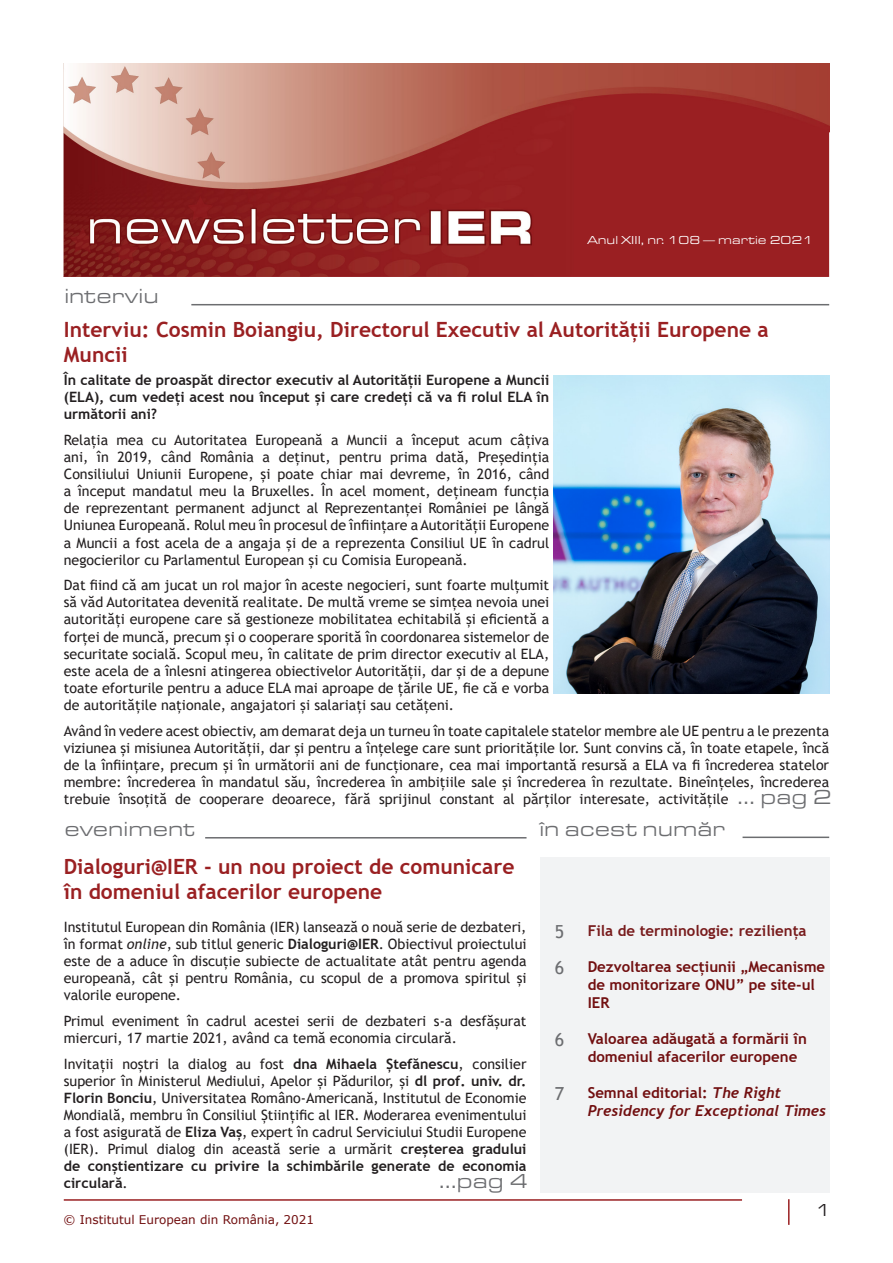
<style>
.page{position:relative;width:893px;height:1263px;background:#fff}
.page>*{position:absolute;margin:0;border:0;box-sizing:border-box;transform-origin:0 0}
.Titlu_nl{font:700 21px/25.2px "Trebuchet MS";color:#9a2022}
.t1{font:21px "Eurostile Ext";color:#6c6d70}
.t2{font:18px "Trebuchet MS";color:#6c6d70}
.t3{font:18px "Eurostile Ext";color:#231f20}
.Cuprins_nl{font:700 15px/18px "Trebuchet MS";color:#710f10}
.Titlu_nl-2{font:700 15px/18px "Trebuchet MS";color:#710f10}
.Titlu_nl-3{font:italic 700 15px/18px "Trebuchet";color:#710f10}
.Cuprins_nl-2{font:700 15px "Trebuchet MS";color:#781b1c}
.Text_nl{font:14.25px/17.1px "Trebuchet MS";color:#231f20;text-align:justify}
.Text_nl-2{font:700 14.25px/17.1px "Trebuchet MS";color:#231f20;text-align:justify}
.t4{font:12px "Verdana";color:#710f10}
.t5{font:12px "Eurostile Ext";color:#fff}
.s1{font-style:italic}
.s2{font-weight:700}
.s3{font-family:"Trebuchet MS";font-style:normal}
</style>
<div class="page">
<hr style="left:64px;top:1199px;width:678px;height:2px;background:#9a2022">
<svg style="left:788px;top:1199px;width:1px;height:26px"></svg>
<div style="left:540px;top:858px;width:289px;height:335px;background:#f2f3f4"></div>
<hr style="left:742px;top:836px;width:87px;height:2px;background:#6c6d70">
<img style="left:64px;top:64px;width:765px;height:213px">
<div style="left:824px;top:130px;width:5px;height:145px;background:#9a1f22"></div>
<hr style="left:191px;top:304px;width:638px;height:1px;background:#6c6d70">
<hr style="left:205px;top:837px;width:321px;height:1px;background:#6c6d70">
<img style="left:554px;top:375px;width:276px;height:319px">
<p class="t1" style="left:64px;top:281px;width:96px">interviu</p>
<p class="t5" style="left:588px;top:231px;width:227px">Anul XIII, nr. 108 — martie 2021</p>
<p class="Titlu_nl" style="left:64px;top:317px;width:706px">Interviu: Cosmin Boiangiu, Directorul Executiv al Autorității Europene a<br>Muncii</p>
<p class="Text_nl-2" style="left:64px;top:371px;width:487px">În calitate de proaspăt director executiv al Autorității Europene a Muncii (ELA), cum vedeți acest nou început și care credeți că va fi rolul ELA în următorii ani?</p>
<p class="Text_nl" style="left:64px;top:431px;width:487px">Relația mea cu Autoritatea Europeană a Muncii a început acum câțiva ani, în 2019, când România a deținut, pentru prima dată, Președinția Consiliului Uniunii Europene, și poate chiar mai devreme, în 2016, când a început mandatul meu la Bruxelles. În acel moment, dețineam funcția de reprezentant permanent adjunct al Reprezentanței României pe lângă Uniunea Europeană. Rolul meu în procesul de înființare a Autorității Europene a Muncii a fost acela de a angaja și de a reprezenta Consiliul UE în cadrul negocierilor cu Parlamentul European și cu Comisia Europeană.</p>
<p class="Text_nl" style="left:64px;top:577px;width:487px">Dat fiind că am jucat un rol major în aceste negocieri, sunt foarte mulțumit să văd Autoritatea devenită realitate. De multă vreme se simțea nevoia unei autorități europene care să gestioneze mobilitatea echitabilă și eficientă a forței de muncă, precum și o cooperare sporită în coordonarea sistemelor de securitate socială. Scopul meu, în calitate de prim director executiv al ELA, este acela de a înlesni atingerea obiectivelor Autorității, dar și de a depune toate eforturile pentru a aduce ELA mai aproape de țările UE, fie că e vorba de autoritățile naționale, angajatori și salariați sau cetățeni.</p>
<p class="Text_nl" style="left:64px;top:722px;width:767px">Având în vedere acest obiectiv, am demarat deja un turneu în toate capitalele statelor membre ale UE pentru a le prezenta viziunea și misiunea Autorității, dar și pentru a înțelege care sunt prioritățile lor. Sunt convins că, în toate etapele, încă de la înființare, precum și în următorii ani de funcționare, cea mai importantă resursă a ELA va fi încrederea statelor membre: încrederea în mandatul său, încrederea în ambițiile sale și încrederea în rezultate. Bineînțeles, încrederea trebuie însoțită de cooperare deoarece, fără sprijinul constant al părților interesate, activitățile</p>
<p class="t1" style="left:737px;top:782px;width:96px">... pag 2</p>
<p class="t1" style="left:64px;top:814px;width:132px">eveniment</p>
<p class="Titlu_nl" style="left:64px;top:854px;width:452px">Dialoguri@IER - un nou proiect de comunicare în domeniul afacerilor europene</p>
<p class="Text_nl" style="left:64px;top:918px;width:464px">Institutul European din România (IER) lansează o nouă serie de dezbateri, în format <span class="s1">online</span>, sub titlul generic <span class="s2">Dialoguri@IER</span>. Obiectivul proiectului este de a aduce în discuție subiecte de actualitate atât pentru agenda europeană, cât și pentru România, cu scopul de a promova spiritul și valorile europene.</p>
<p class="Text_nl" style="left:64px;top:1012px;width:464px">Primul eveniment în cadrul acestei serii de dezbateri s-a desfășurat miercuri, 17 martie 2021, având ca temă economia circulară.</p>
<p class="Text_nl" style="left:64px;top:1055px;width:464px">Invitații noștri la dialog au fost <span class="s2">dna Mihaela Ștefănescu</span>, consilier superior în Ministerul Mediului, Apelor și Pădurilor, și <span class="s2">dl prof. univ. dr.<br>Florin Bonciu</span>, Universitatea Româno-Americană, Institutul de Economie Mondială, membru în Consiliul Științific al IER. Moderarea evenimentului a fost asigurată de <span class="s2">Eliza Vaș</span>, expert în cadrul Serviciului Studii Europene (IER). Primul dialog din această serie a urmărit <span class="s2">creșterea gradului de conștientizare cu privire la schimbările generate de economia circulară</span>.</p>
<p class="t1" style="left:439px;top:1167px;width:91px">...pag 4</p>
<p class="t4" style="left:64px;top:1211px;width:252px">© Institutul European din România, 2021</p>
<p class="t1" style="left:539px;top:814px;width:187px">în acest număr</p>
<p class="t2" style="left:555px;top:921px;width:11px">5</p>
<p class="t2" style="left:555px;top:957px;width:11px">6</p>
<p class="t2" style="left:555px;top:1029px;width:11px">6</p>
<p class="t2" style="left:555px;top:1083px;width:11px">7</p>
<p class="Cuprins_nl-2" style="left:588px;top:922px;width:220px">Fila de terminologie: reziliența</p>
<p class="Cuprins_nl" style="left:588px;top:958px;width:239px">Dezvoltarea secțiunii „Mecanisme de monitorizare ONU” pe site-ul<br>IER</p>
<p class="Titlu_nl-2" style="left:588px;top:1030px;width:221px">Valoarea adăugată a formării în domeniul afacerilor europene</p>
<p class="Titlu_nl-3" style="left:588px;top:1084px;width:240px"><span class="s3">Semnal editorial:</span> The Right<br>Presidency for Exceptional Times</p>
<p class="t3" style="left:815px;top:1197px;width:18px">1</p>
</div>
